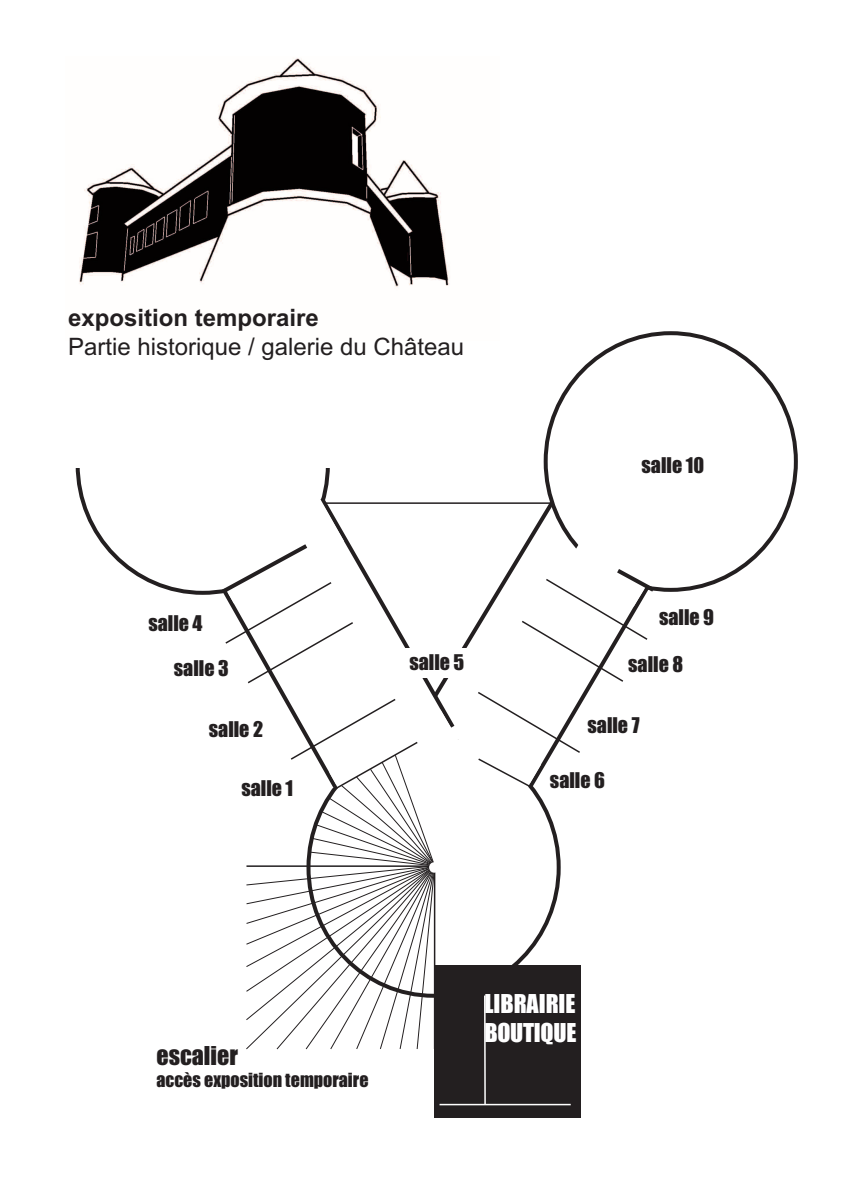
<style>
.page{position:relative;width:842px;height:1191px;background:#fff}
.page>*{position:absolute;margin:0;border:0;box-sizing:border-box;transform-origin:0 0}
.t1{font:24px "Arial";color:#231f20}
.t2{font:700 24px "Arial";color:#231f20}
.t3{font:24px/28.8px "Impact";color:#fff}
.t4{font:24px "Impact";color:#231f20}
.t5{font:20px "Impact";color:#231f20}
.t6{font:18px "Impact";color:#231f20}
</style>
<div class="page">
<svg style="left:544px;top:331px;width:254px;height:261px"></svg>
<svg style="left:76px;top:468px;width:254px;height:126px"></svg>
<div style="left:434px;top:965px;width:147px;height:152px;background:#231f20"></div>
<svg style="left:184px;top:493px;width:475px;height:557px"></svg>
<div style="left:429px;top:862px;width:10px;height:10px;background:#fff;border-radius:50%"></div>
<hr style="left:439px;top:1103px;width:132px;height:2px;background:#fff">
<hr style="left:484px;top:995px;width:2px;height:109px;background:#fff">
<img style="left:79px;top:58px;width:371px;height:229px">
<p class="t2" style="left:68px;top:304px;width:252px">exposition temporaire</p>
<p class="t1" style="left:68px;top:333px;width:398px">Partie historique / galerie du Château</p>
<p class="t5" style="left:148px;top:612px;width:56px">salle 4</p>
<p class="t5" style="left:174px;top:658px;width:56px">salle 3</p>
<p class="t5" style="left:209px;top:718px;width:56px">salle 2</p>
<p class="t5" style="left:241px;top:777px;width:53px">salle 1</p>
<p class="t5" style="left:409px;top:651px;width:56px">salle 5</p>
<p class="t5" style="left:641px;top:454px;width:64px">salle 10</p>
<p class="t5" style="left:659px;top:606px;width:57px">salle 9</p>
<p class="t5" style="left:628px;top:653px;width:56px">salle 8</p>
<p class="t5" style="left:587px;top:714px;width:54px">salle 7</p>
<p class="t5" style="left:550px;top:769px;width:57px">salle 6</p>
<p class="t4" style="left:156px;top:1042px;width:83px">escalier</p>
<p class="t6" style="left:156px;top:1069px;width:214px">accès exposition temporaire</p>
<p class="t3" style="left:484px;top:990px;width:94px">LIBRAIRIE<br>BOUTIQUE</p>
</div>
